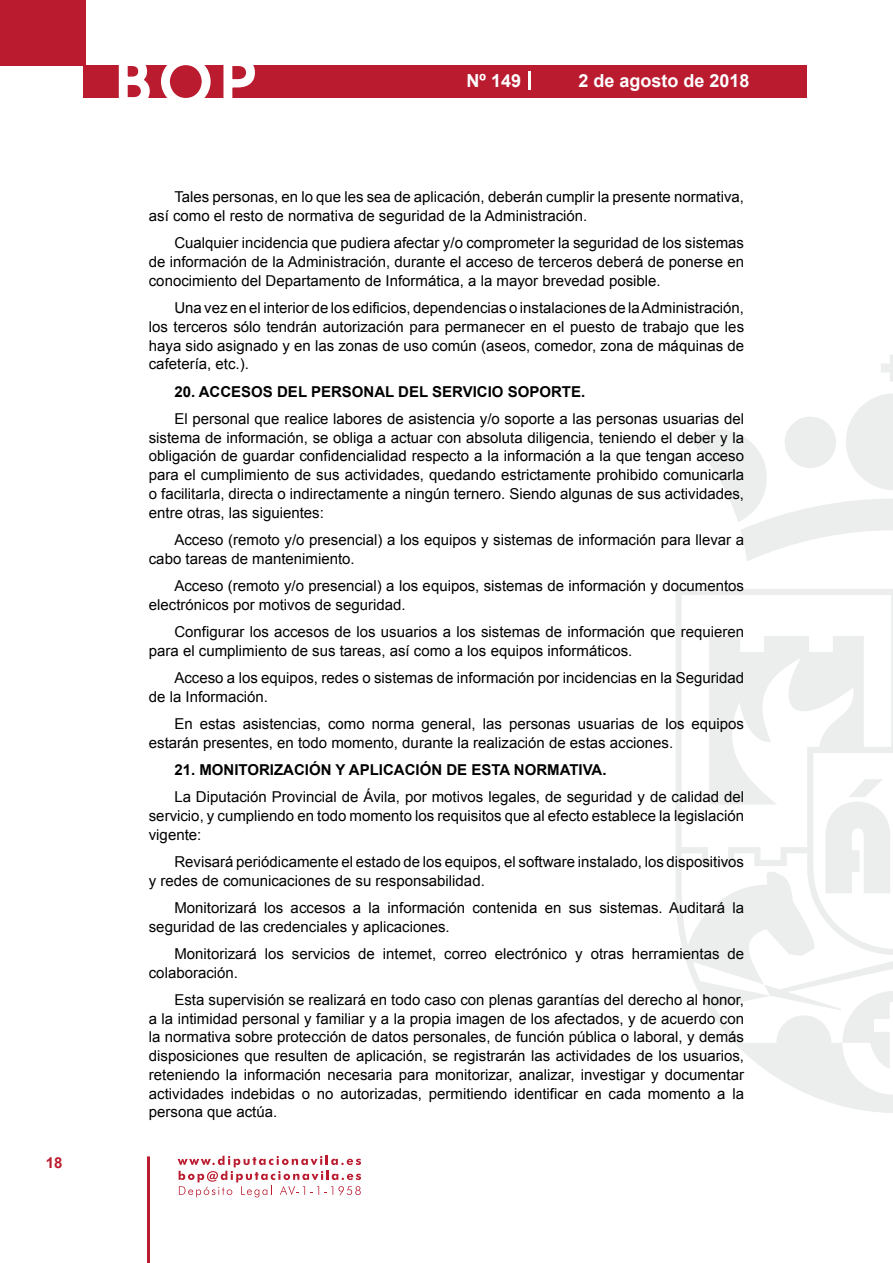
<style>
.page{position:relative;width:893px;height:1263px;background:#fff}
.page>*{position:absolute;margin:0;border:0;box-sizing:border-box;transform-origin:0 0}
.t1{font:500 61.5px "Avant Garde";color:#fff}
.t2{font:700 18px "Arial";color:#fff}
.t3{font:15px/18.8px "Arial";color:#000}
.t4{font:700 15px "Arial";color:#000}
.t5{font:700 15px "Arial";color:#ba1b2f}
</style>
<div class="page">
<svg style="left:178px;top:1156px;width:183px;height:41px"></svg>
<hr style="left:147px;top:1156px;width:3px;height:107px;background:#ba1b2f">
<div style="left:0;top:0;width:85px;height:66px;background:#ba1b2f"></div>
<div style="left:84px;top:65px;width:723px;height:33px;background:#ba1b2f"></div>
<svg style="left:118px;top:65px;width:32px;height:33px"></svg>
<svg style="left:161px;top:65px;width:50px;height:33px"></svg>
<svg style="left:223px;top:65px;width:32px;height:33px"></svg>
<svg style="left:529px;top:71px;width:2px;height:19px"></svg>
<svg style="left:881px;top:355px;width:12px;height:27px"></svg>
<svg style="left:690px;top:393px;width:203px;height:168px"></svg>
<svg style="left:676px;top:589px;width:217px;height:524px"></svg>
<svg style="left:764px;top:984px;width:129px;height:86px"></svg>
<svg style="left:825px;top:779px;width:66px;height:114px"></svg>
<p class="t5" style="left:46px;top:1153px;width:18px">18</p>
<h1 class="t1" style="left:115px;top:44px;width:141px">BOP</h1>
<p class="t2" style="left:467px;top:69px;width:56px">Nº 149</p>
<p class="t2" style="left:578px;top:69px;width:173px">2 de agosto de 2018</p>
<p class="t3" style="left:149px;top:188px;width:597px;text-indent:26px">Tales personas, en lo que les sea de aplicación, deberán cumplir la presente normativa, así como el resto de normativa de seguridad de la Administración.</p>
<p class="t3" style="left:149px;top:234px;width:597px;text-align:justify;text-indent:26px">Cualquier incidencia que pudiera afectar y/o comprometer la seguridad de los sistemas de información de la Administración, durante el acceso de terceros deberá de ponerse en conocimiento del Departamento de Informática, a la mayor brevedad posible.</p>
<p class="t3" style="left:149px;top:299px;width:597px;text-align:justify;text-indent:26px">Una vez en el interior de los edificios, dependencias o instalaciones de la Administración, los terceros sólo tendrán autorización para permanecer en el puesto de trabajo que les haya sido asignado y en las zonas de uso común (aseos, comedor, zona de máquinas de cafetería, etc.).</p>
<p class="t4" style="left:174px;top:381px;width:412px">20. ACCESOS DEL PERSONAL DEL SERVICIO SOPORTE.</p>
<p class="t3" style="left:149px;top:409px;width:597px;text-align:justify;text-indent:26px">El personal que realice labores de asistencia y/o soporte a las personas usuarias del sistema de información, se obliga a actuar con absoluta diligencia, teniendo el deber y la obligación de guardar confidencialidad respecto a la información a la que tengan acceso para el cumplimiento de sus actividades, quedando estrictamente prohibido comunicarla o facilitarla, directa o indirectamente a ningún ternero. Siendo algunas de sus actividades, entre otras, las siguientes:</p>
<p class="t3" style="left:149px;top:530px;width:597px;text-indent:26px">Acceso (remoto y/o presencial) a los equipos y sistemas de información para llevar a cabo tareas de mantenimiento.</p>
<p class="t3" style="left:149px;top:576px;width:597px;text-indent:26px">Acceso (remoto y/o presencial) a los equipos, sistemas de información y documentos electrónicos por motivos de seguridad.</p>
<p class="t3" style="left:149px;top:622px;width:597px;text-indent:26px">Configurar los accesos de los usuarios a los sistemas de información que requieren para el cumplimiento de sus tareas, así como a los equipos informáticos.</p>
<p class="t3" style="left:149px;top:668px;width:597px;text-indent:26px">Acceso a los equipos, redes o sistemas de información por incidencias en la Seguridad de la Información.</p>
<p class="t3" style="left:149px;top:714px;width:597px;text-indent:26px">En estas asistencias, como norma general, las personas usuarias de los equipos estarán presentes, en todo momento, durante la realización de estas acciones.</p>
<p class="t4" style="left:174px;top:760px;width:434px">21. MONITORIZACIÓN Y APLICACIÓN DE ESTA NORMATIVA.</p>
<p class="t3" style="left:149px;top:788px;width:597px;text-align:justify;text-indent:26px">La Diputación Provincial de Ávila, por motivos legales, de seguridad y de calidad del servicio, y cumpliendo en todo momento los requisitos que al efecto establece la legislación vigente:</p>
<p class="t3" style="left:149px;top:852px;width:597px;text-indent:26px">Revisará periódicamente el estado de los equipos, el software instalado, los dispositivos y redes de comunicaciones de su responsabilidad.</p>
<p class="t3" style="left:149px;top:898px;width:597px;text-indent:26px">Monitorizará los accesos a la información contenida en sus sistemas. Auditará la seguridad de las credenciales y aplicaciones.</p>
<p class="t3" style="left:149px;top:944px;width:597px;text-indent:26px">Monitorizará los servicios de intemet, correo electrónico y otras herramientas de colaboración.</p>
<p class="t3" style="left:149px;top:990px;width:597px;text-align:justify;text-indent:26px">Esta supervisión se realizará en todo caso con plenas garantías del derecho al honor, a la intimidad personal y familiar y a la propia imagen de los afectados, y de acuerdo con la normativa sobre protección de datos personales, de función pública o laboral, y demás disposiciones que resulten de aplicación, se registrarán las actividades de los usuarios, reteniendo la información necesaria para monitorizar, analizar, investigar y documentar actividades indebidas o no autorizadas, permitiendo identificar en cada momento a la persona que actúa.</p>
</div>
